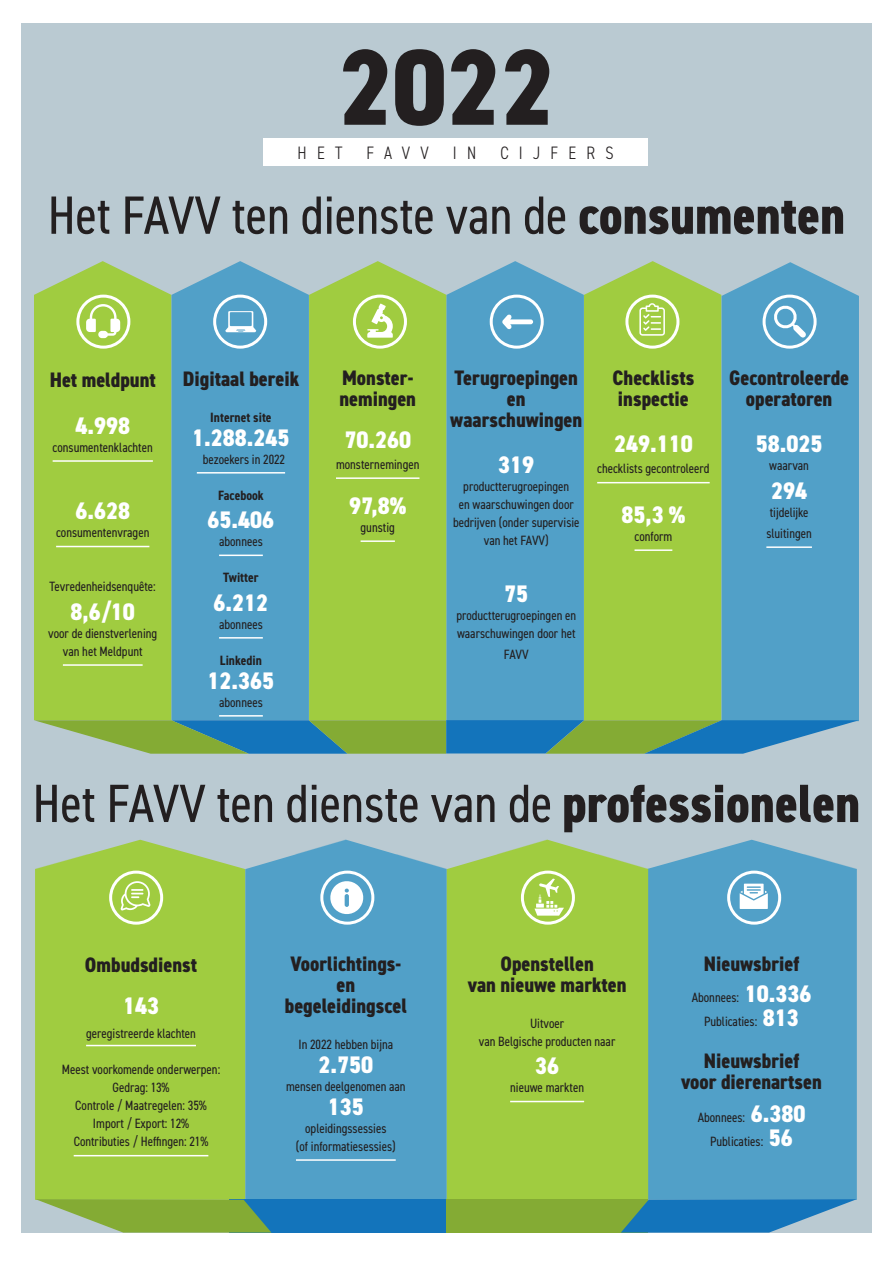
<style>
.page{position:relative;width:893px;height:1263px;background:#fff}
.page>*{position:absolute;margin:0;border:0;box-sizing:border-box;transform-origin:0 0}
.t1{font:800 condensed 108px "DIN2014";color:#231f20}
.t2{font:condensed 54px "DIN2014";color:#231f20}
.t3{font:800 condensed 24px "DIN2014";color:#fff}
.t4{font:800 condensed 21px/21px "DIN2014";color:#231f20;text-align:center}
.t5{font:300 condensed 18px "DIN2014";letter-spacing:.57em;color:#231f20}
.t6{font:condensed 13.5px/18px "DIN2014";color:#231f20;text-align:center}
.t7{font:700 condensed 13.5px "DIN2014";color:#231f20}
.s1{font-weight:800}
.s2{font-weight:800;font-size:24px;color:#fff}
</style>
<div class="page">
<div style="left:21px;top:23px;width:851px;height:1210px;background:#bacad2"></div>
<div style="left:35px;top:840px;width:210px;height:359px;background:#a0cc40"></div>
<div style="left:648px;top:840px;width:209px;height:359px;background:#51a0c8"></div>
<div style="left:245px;top:840px;width:202px;height:360px;background:#51a0c8"></div>
<div style="left:447px;top:840px;width:201px;height:360px;background:#a0cc40"></div>
<div style="left:34px;top:261px;width:137px;height:459px;background:#a0cc40"></div>
<div style="left:171px;top:261px;width:138px;height:459px;background:#51a0c8"></div>
<div style="left:309px;top:261px;width:137px;height:459px;background:#a0cc40"></div>
<div style="left:446px;top:261px;width:138px;height:459px;background:#51a0c8"></div>
<div style="left:584px;top:261px;width:137px;height:459px;background:#a0cc40"></div>
<div style="left:722px;top:262px;width:137px;height:458px;background:#51a0c8"></div>
<hr style="left:53px;top:460px;width:100px;height:2px;background:#fff">
<hr style="left:56px;top:546px;width:93px;height:1px;background:#fff">
<hr style="left:63px;top:664px;width:80px;height:2px;background:#fff">
<hr style="left:336px;top:477px;width:83px;height:2px;background:#fff">
<hr style="left:361px;top:540px;width:34px;height:2px;background:#fff">
<hr style="left:597px;top:482px;width:113px;height:1px;background:#fff">
<hr style="left:634px;top:549px;width:38px;height:2px;background:#fff">
<div style="left:213px;top:295px;width:54px;height:54px;border:3px solid #fff;border-radius:50%"></div>
<div style="left:76px;top:295px;width:54px;height:54px;border:3px solid #fff;border-radius:50%"></div>
<div style="left:264px;top:138px;width:384px;height:27px;background:#fff"></div>
<div style="left:230px;top:1200px;width:246px;height:33px;background:#1374bb"></div>
<div style="left:490px;top:295px;width:54px;height:54px;border:3px solid #fff;border-radius:50%"></div>
<svg style="left:502px;top:314px;width:31px;height:15px"></svg>
<div style="left:625px;top:295px;width:54px;height:54px;border:3px solid #fff;border-radius:50%"></div>
<svg style="left:639px;top:303px;width:26px;height:33px"></svg>
<div style="left:763px;top:295px;width:54px;height:54px;border:3px solid #fff;border-radius:50%"></div>
<div style="left:353px;top:295px;width:54px;height:54px;border:3px solid #fff;border-radius:50%"></div>
<svg style="left:367px;top:303px;width:26px;height:35px"></svg>
<svg style="left:225px;top:311px;width:31px;height:21px"></svg>
<svg style="left:86px;top:304px;width:34px;height:34px"></svg>
<div style="left:109px;top:871px;width:54px;height:54px;border:3px solid #fff;border-radius:50%"></div>
<svg style="left:121px;top:881px;width:30px;height:29px"></svg>
<hr style="left:86px;top:1045px;width:110px;height:1px;background:#fff">
<hr style="left:74px;top:1155px;width:134px;height:1px;background:#fff">
<hr style="left:510px;top:1101px;width:74px;height:1px;background:#fff">
<div style="left:320px;top:871px;width:54px;height:54px;border:3px solid #fff;border-radius:50%"></div>
<svg style="left:329px;top:879px;width:36px;height:37px"></svg>
<hr style="left:296px;top:1159px;width:100px;height:2px;background:#fff">
<svg style="left:34px;top:720px;width:825px;height:34px;background:#5c9885"></svg>
<hr style="left:197px;top:472px;width:88px;height:2px;background:#fff">
<hr style="left:219px;top:555px;width:44px;height:1px;background:#fff">
<hr style="left:219px;top:637px;width:44px;height:2px;background:#fff">
<hr style="left:219px;top:715px;width:44px;height:2px;background:#fff">
<div style="left:727px;top:871px;width:54px;height:54px;border:3px solid #fff;border-radius:50%"></div>
<div style="left:521px;top:871px;width:54px;height:54px;border:3px solid #fff;border-radius:50%"></div>
<svg style="left:534px;top:878px;width:30px;height:38px"></svg>
<div style="left:446px;top:1200px;width:202px;height:33px;background:#84ab34"></div>
<svg style="left:621px;top:1199px;width:236px;height:33px"></svg>
<svg style="left:35px;top:1199px;width:236px;height:33px"></svg>
<hr style="left:766px;top:546px;width:46px;height:2px;background:#fff">
<svg style="left:770px;top:302px;width:41px;height:41px;background:#76b4d3"></svg>
<svg style="left:740px;top:884px;width:28px;height:25px"></svg>
<h1 class="t1" style="left:338px;top:16px;width:218px">2022</h1>
<h3 class="t5" style="left:298px;top:141px;width:46px">HET</h3>
<h3 class="t5" style="left:367px;top:141px;width:64px">FAVV</h3>
<h3 class="t5" style="left:453px;top:141px;width:25px">I N</h3>
<h3 class="t5" style="left:500px;top:141px;width:115px">CIJFERS</h3>
<h2 class="t2" style="left:48px;top:179px;width:799px">Het FAVV ten dienste van de <span class="s1">consumenten</span></h2>
<h3 class="t4" style="left:50px;top:369px;width:108px">Het meldpunt</h3>
<h3 class="t3" style="left:75px;top:409px;width:56px">4.998</h3>
<p class="t6" style="left:53px;top:438px;width:102px">consumentenklachten</p>
<h3 class="t3" style="left:75px;top:495px;width:56px">6.628</h3>
<p class="t6" style="left:56px;top:523px;width:95px">consumentenvragen</p>
<p class="t6" style="left:50px;top:577px;width:108px">Tevredenheidsenquête:</p>
<h3 class="t3" style="left:71px;top:595px;width:66px">8,6/10</h3>
<p class="t6" style="left:48px;top:624px;width:111px">voor de dienstverlening van het Meldpunt</p>
<h3 class="t4" style="left:183px;top:368px;width:118px">Digitaal bereik</h3>
<p class="t7" style="left:210px;top:408px;width:63px">Internet site</p>
<h3 class="t3" style="left:192px;top:421px;width:99px">1.288.245</h3>
<p class="t6" style="left:203px;top:449px;width:84px">bezoekers in 2022</p>
<p class="t7" style="left:218px;top:486px;width:47px">Facebook</p>
<h3 class="t3" style="left:208px;top:504px;width:68px">65.406</h3>
<p class="t6" style="left:219px;top:532px;width:45px">abonnees</p>
<p class="t7" style="left:223px;top:568px;width:37px">Twitter</p>
<h3 class="t3" style="left:214px;top:586px;width:56px">6.212</h3>
<p class="t6" style="left:219px;top:614px;width:45px">abonnees</p>
<p class="t7" style="left:220px;top:651px;width:44px">Linkedin</p>
<h3 class="t3" style="left:208px;top:664px;width:68px">12.365</h3>
<p class="t6" style="left:219px;top:692px;width:45px">abonnees</p>
<h3 class="t4" style="left:339px;top:367px;width:78px;text-align:left">Monster&shy;nemingen</h3>
<h3 class="t3" style="left:344px;top:424px;width:68px">70.260</h3>
<p class="t6" style="left:336px;top:455px;width:85px">monsternemingen</p>
<h3 class="t3" style="left:349px;top:490px;width:59px">97,8%</h3>
<p class="t6" style="left:361px;top:518px;width:36px">gunstig</p>
<h3 class="t4" style="left:450px;top:367px;width:133px">Terugroepingen en waarschuwingen</h3>
<h3 class="t3" style="left:498px;top:449px;width:37px">319</h3>
<p class="t6" style="left:453px;top:477px;width:128px">productterugroepingen<br>en waarschuwingen door bedrijven (onder supervisie van het FAVV)</p>
<h3 class="t3" style="left:504px;top:578px;width:25px">75</h3>
<p class="t6" style="left:456px;top:606px;width:121px;text-align:left">productterugroepingen en waarschuwingen door het</p>
<p class="t6" style="left:504px;top:645px;width:26px">FAVV</p>
<h3 class="t4" style="left:613px;top:367px;width:83px;text-align:left">Checklists inspectie</h3>
<h3 class="t3" style="left:614px;top:428px;width:80px">249.110</h3>
<p class="t6" style="left:597px;top:459px;width:114px">checklists gecontroleerd</p>
<h3 class="t3" style="left:621px;top:499px;width:65px">85,3 %</h3>
<p class="t6" style="left:634px;top:527px;width:39px">conform</p>
<h3 class="t4" style="left:729px;top:367px;width:121px">Gecontroleerde operatoren</h3>
<h3 class="t3" style="left:756px;top:428px;width:68px">58.025</h3>
<p class="t6" style="left:769px;top:456px;width:41px">waarvan</p>
<h3 class="t3" style="left:771px;top:475px;width:37px">294</h3>
<p class="t6" style="left:766px;top:501px;width:47px;line-height:21px;text-align:left">tijdelijke sluitingen</p>
<h2 class="t2" style="left:33px;top:767px;width:829px">Het FAVV ten dienste van de <span class="s1">professionelen</span></h2>
<h3 class="t4" style="left:85px;top:955px;width:114px">Ombudsdienst</h3>
<h3 class="t3" style="left:123px;top:990px;width:37px">143</h3>
<p class="t6" style="left:86px;top:1024px;width:111px">geregistreerde klachten</p>
<p class="t6" style="left:62px;top:1060px;width:160px">Meest voorkomende onderwerpen:<br>Gedrag: 13%<br>Controle / Maatregelen: 35%<br>Import / Export: 12%<br>Contributies / Heffingen: 21%</p>
<h3 class="t4" style="left:285px;top:953px;width:123px">Voorlichtings&shy;en begeleidingscel</h3>
<p class="t6" style="left:298px;top:1034px;width:96px">In 2022 hebben bijna</p>
<h3 class="t3" style="left:318px;top:1048px;width:56px">2.750</h3>
<p class="t6" style="left:286px;top:1076px;width:121px">mensen deelgenomen aan</p>
<h3 class="t3" style="left:328px;top:1090px;width:37px">135</h3>
<p class="t6" style="left:296px;top:1118px;width:101px">opleidingssessies<br>(of informatiesessies)</p>
<h3 class="t4" style="left:468px;top:953px;width:160px">Openstellen<br>van nieuwe markten</h3>
<p class="t6" style="left:479px;top:1013px;width:138px">Uitvoer<br>van Belgische producten naar</p>
<h3 class="t3" style="left:535px;top:1050px;width:25px">36</h3>
<p class="t6" style="left:510px;top:1078px;width:75px">nieuwe markten</p>
<h3 class="t4" style="left:704px;top:953px;width:97px">Nieuwsbrief</h3>
<p class="t6" style="left:692px;top:985px;width:121px;line-height:24px">Abonnees: <span class="s2">10.336<br></span>Publicaties: <span class="s2">813</span></p>
<h3 class="t4" style="left:681px;top:1050px;width:142px">Nieuwsbrief<br>voor dierenartsen</h3>
<p class="t6" style="left:698px;top:1105px;width:109px;line-height:24px">Abonnees: <span class="s2">6.380<br></span>Publicaties: <span class="s2">56</span></p>
</div>
